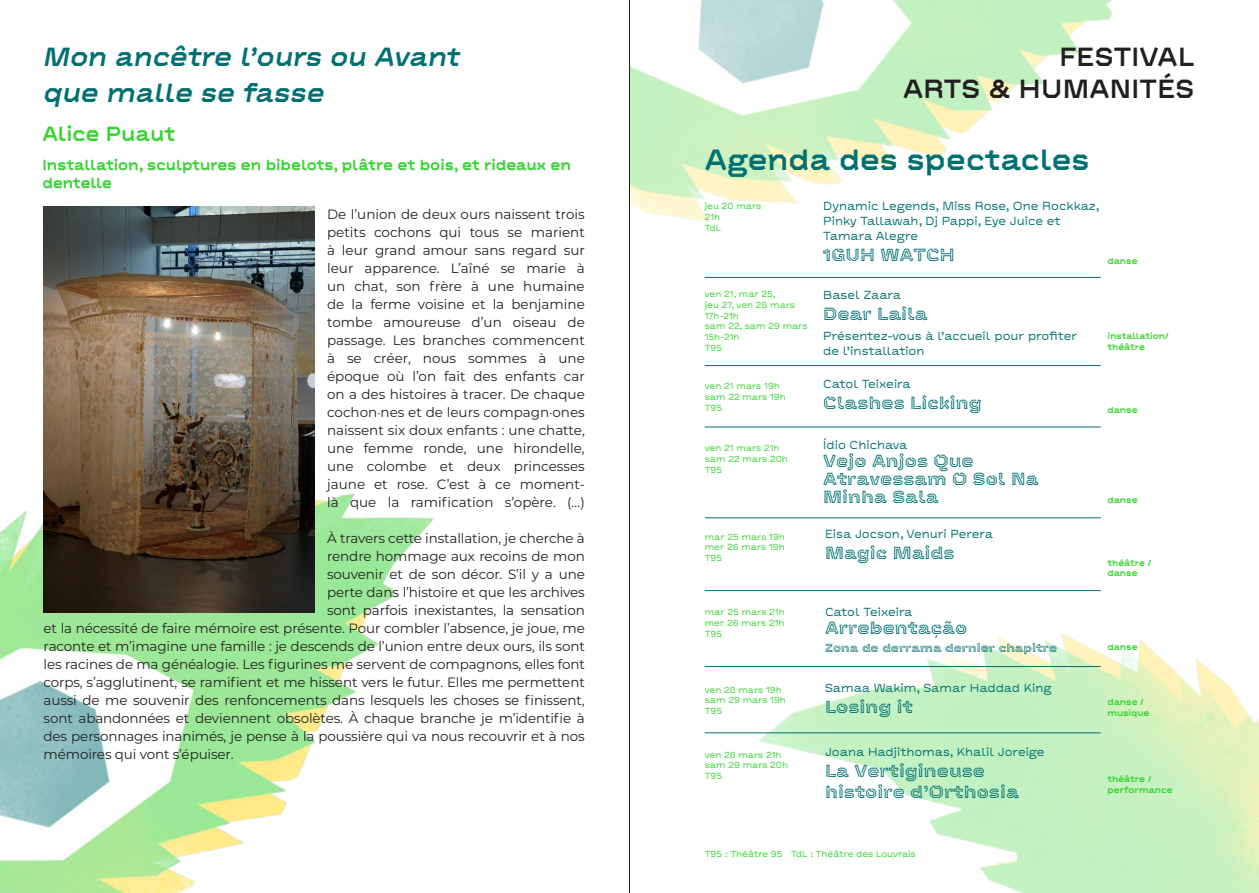
<style>
.page{position:relative;width:1259px;height:893px;background:#fff}
.page>*{position:absolute;margin:0;border:0;box-sizing:border-box;transform-origin:0 0}
.t1{font:700 30px "BVH Anto Plot NEW";color:#007072}
.t2{font:italic 700 27px/36px "BVH Anto Plot NEW";color:#007072}
.t3{font:700 27px "BVH Anto Plot NEW";letter-spacing:.01em;color:#231f20}
.t4{font:700 21px "BVH Anto Plot NEW";color:#34d42f}
.t5{font:18px "BVH Anto Plot NEW Lab 02";color:#007072}
.t6{font:700 15px/18px "BVH Anto Plot NEW";color:#34d42f}
.t7{font:13.5px/18px "Montserrat";letter-spacing:-.01em;color:#231f20;text-align:justify}
.t8{font:12px/15px "BVH Anto Plot NEW";color:#007072}
.t9{font:12px "BVH Anto Plot NEW Lab 02";color:#007072}
.t10{font:9px "BVH Anto Plot NEW";color:#34d42f}
.t11{font:700 9px "BVH Anto Plot NEW";color:#34d42f}
.s1{font-size:12.75px}
</style>
<div class="page">
<img style="left:0;top:215px;width:434px;height:678px">
<img style="left:630px;top:0;width:482px;height:367px">
<img style="left:704px;top:517px;width:555px;height:376px">
<hr style="left:629px;top:0;width:1px;height:893px;background:#231f20">
<hr style="left:705px;top:365px;width:395px;height:1px;background:#007072">
<hr style="left:705px;top:427px;width:395px;height:1px;background:#007072">
<hr style="left:705px;top:517px;width:395px;height:1px;background:#007072">
<hr style="left:705px;top:590px;width:395px;height:1px;background:#007072">
<hr style="left:705px;top:666px;width:395px;height:1px;background:#007072">
<hr style="left:705px;top:732px;width:395px;height:1px;background:#007072">
<hr style="left:705px;top:277px;width:395px;height:1px;background:#007072">
<div style="left:44px;top:160px;width:526px;height:29px;background:#231f20;opacity:.1"></div>
<img style="left:44px;top:206px;width:270px;height:406px">
<p class="t2" style="left:43px;top:38px;width:424px">Mon ancêtre l’ours ou Avant que malle se fasse</p>
<p class="t4" style="left:43px;top:121px;width:134px">Alice Puaut</p>
<p class="t6" style="left:43px;top:156px;width:530px">Installation, sculptures en bibelots, plâtre et bois, et rideaux en dentelle</p>
<p class="t7" style="left:327px;top:205px;width:259px">De l’union de deux ours naissent trois petits cochons qui tous se marient à leur grand amour sans regard sur leur apparence. L’aîné se marie à un chat, son frère à une humaine de la ferme voisine et la benjamine tombe amoureuse d’un oiseau de passage. Les branches commencent à se créer, nous sommes à une époque où l’on fait des enfants car on a des histoires à tracer. De chaque cochon<span class="s1">·</span>nes et de leurs compagn<span class="s1">·</span>ones naissent six doux enfants : une chatte, une femme ronde, une hirondelle, une colombe et deux princesses jaune et rose. C’est à ce moment&shy;là que la ramification s’opère. (…)</p>
<p class="t7" style="left:327px;top:529px;width:259px">À travers cette installation, je cherche à</p>
<p class="t7" style="left:327px;top:547px;width:259px">rendre hommage aux recoins de mon</p>
<p class="t7" style="left:327px;top:565px;width:259px">souvenir et de son décor. S’il y a une</p>
<p class="t7" style="left:327px;top:583px;width:259px">perte dans l’histoire et que les archives</p>
<p class="t7" style="left:327px;top:601px;width:259px">sont parfois inexistantes, la sensation</p>
<p class="t7" style="left:44px;top:619px;width:543px">et la nécessité de faire mémoire est présente. Pour combler l’absence, je joue, me</p>
<p class="t7" style="left:44px;top:637px;width:543px">raconte et m’imagine une famille : je descends de l’union entre deux ours, ils sont</p>
<p class="t7" style="left:44px;top:655px;width:543px">les racines de ma généalogie. Les figurines me servent de compagnons, elles font</p>
<p class="t7" style="left:44px;top:673px;width:543px">corps, s’agglutinent, se ramifient et me hissent vers le futur. Elles me permettent</p>
<p class="t7" style="left:44px;top:691px;width:543px">aussi de me souvenir des renfoncements dans lesquels les choses se finissent,</p>
<p class="t7" style="left:44px;top:709px;width:543px">sont abandonnées et deviennent obsolètes. À chaque branche je m’identifie à</p>
<p class="t7" style="left:44px;top:727px;width:543px">des personnages inanimés, je pense à la poussière qui va nous recouvrir et à nos</p>
<p class="t7" style="left:44px;top:745px;width:191px">mémoires qui vont s’épuiser.</p>
<p class="t3" style="left:1059px;top:40px;width:136px">FESTIVAL</p>
<p class="t3" style="left:903px;top:73px;width:293px">ARTS &amp; HUMANITÉS</p>
<p class="t1" style="left:705px;top:142px;width:386px">Agenda des spectacles</p>
<p class="t10" style="left:705px;top:201px;width:58px">jeu 20 mars</p>
<p class="t10" style="left:705px;top:211px;width:17px">21h</p>
<p class="t10" style="left:705px;top:222px;width:18px">TdL</p>
<p class="t8" style="left:823px;top:198px;width:278px">Dynamic Legends, Miss Rose, One Rockkaz,<br>Pinky Tallawah, Dj Pappi, Eye Juice et<br>Tamara Alegre</p>
<p class="t5" style="left:823px;top:244px;width:133px">1GUH WATCH</p>
<p class="t11" style="left:1107px;top:255px;width:32px">danse</p>
<p class="t10" style="left:705px;top:289px;width:72px">ven 21, mar 25,</p>
<p class="t10" style="left:705px;top:299px;width:92px">jeu 27, ven 28 mars</p>
<p class="t10" style="left:705px;top:310px;width:36px">17h-21h</p>
<p class="t10" style="left:705px;top:321px;width:104px">sam 22, sam 29 mars</p>
<p class="t10" style="left:705px;top:332px;width:36px">15h-21h</p>
<p class="t10" style="left:705px;top:343px;width:19px">T95</p>
<p class="t8" style="left:823px;top:287px;width:79px">Basel Zaara</p>
<p class="t5" style="left:823px;top:303px;width:106px">Dear Laila</p>
<p class="t8" style="left:823px;top:328px;width:255px">Présentez-vous à l’accueil pour profiter de l’installation</p>
<p class="t11" style="left:1107px;top:331px;width:63px">installation/</p>
<p class="t11" style="left:1107px;top:341px;width:39px">théâtre</p>
<p class="t10" style="left:705px;top:381px;width:77px">ven 21 mars 19h</p>
<p class="t10" style="left:705px;top:392px;width:82px">sam 22 mars 19h</p>
<p class="t10" style="left:705px;top:403px;width:19px">T95</p>
<p class="t10" style="left:705px;top:442px;width:76px">ven 21 mars 21h</p>
<p class="t10" style="left:705px;top:453px;width:85px">sam 22 mars 20h</p>
<p class="t10" style="left:705px;top:464px;width:19px">T95</p>
<p class="t8" style="left:823px;top:376px;width:89px">Catol Teixeira</p>
<p class="t5" style="left:823px;top:392px;width:160px">Clashes Licking</p>
<p class="t8" style="left:823px;top:438px;width:86px">Ídio Chichava</p>
<p class="t5" style="left:823px;top:450px;width:152px">Vejo Anjos Que</p>
<p class="t5" style="left:823px;top:468px;width:217px">Atravessam O Sol Na</p>
<p class="t5" style="left:823px;top:486px;width:117px">Minha Sala</p>
<p class="t11" style="left:1107px;top:404px;width:32px">danse</p>
<p class="t11" style="left:1107px;top:495px;width:32px">danse</p>
<p class="t10" style="left:705px;top:531px;width:82px">mar 25 mars 19h</p>
<p class="t10" style="left:705px;top:542px;width:81px">mer 26 mars 19h</p>
<p class="t10" style="left:705px;top:553px;width:19px">T95</p>
<p class="t8" style="left:825px;top:526px;width:169px">Eisa Jocson, Venuri Perera</p>
<p class="t5" style="left:825px;top:542px;width:131px">Magic Maids</p>
<p class="t11" style="left:1107px;top:557px;width:46px">théâtre /</p>
<p class="t11" style="left:1107px;top:568px;width:32px">danse</p>
<p class="t10" style="left:705px;top:607px;width:82px">mar 25 mars 21h</p>
<p class="t10" style="left:705px;top:618px;width:81px">mer 26 mars 21h</p>
<p class="t10" style="left:705px;top:628px;width:19px">T95</p>
<p class="t8" style="left:825px;top:604px;width:89px">Catol Teixeira</p>
<p class="t5" style="left:825px;top:617px;width:144px">Arrebentação</p>
<p class="t9" style="left:825px;top:641px;width:234px">Zona de derrama dernier chapitre</p>
<p class="t11" style="left:1107px;top:642px;width:32px">danse</p>
<p class="t10" style="left:705px;top:684px;width:79px">ven 28 mars 19h</p>
<p class="t10" style="left:705px;top:695px;width:83px">sam 29 mars 19h</p>
<p class="t10" style="left:705px;top:706px;width:19px">T95</p>
<p class="t8" style="left:825px;top:680px;width:228px">Samaa Wakim, Samar Haddad King</p>
<p class="t5" style="left:825px;top:696px;width:89px">Losing it</p>
<p class="t11" style="left:1107px;top:696px;width:38px">danse /</p>
<p class="t11" style="left:1107px;top:707px;width:44px">musique</p>
<p class="t10" style="left:705px;top:749px;width:78px">ven 28 mars 21h</p>
<p class="t10" style="left:705px;top:760px;width:85px">sam 29 mars 20h</p>
<p class="t10" style="left:705px;top:771px;width:19px">T95</p>
<p class="t8" style="left:825px;top:744px;width:221px">Joana Hadjithomas, Khalil Joreige</p>
<p class="t5" style="left:825px;top:760px;width:161px">La Vertigineuse</p>
<p class="t5" style="left:825px;top:781px;width:195px">histoire d’Orthosia</p>
<p class="t11" style="left:1107px;top:773px;width:46px">théâtre /</p>
<p class="t11" style="left:1107px;top:784px;width:67px">performance</p>
<p class="t10" style="left:705px;top:848px;width:79px">T95 : Théâtre 95</p>
<p class="t10" style="left:791px;top:848px;width:126px">TdL : Théâtre des Louvrais</p>
</div>
